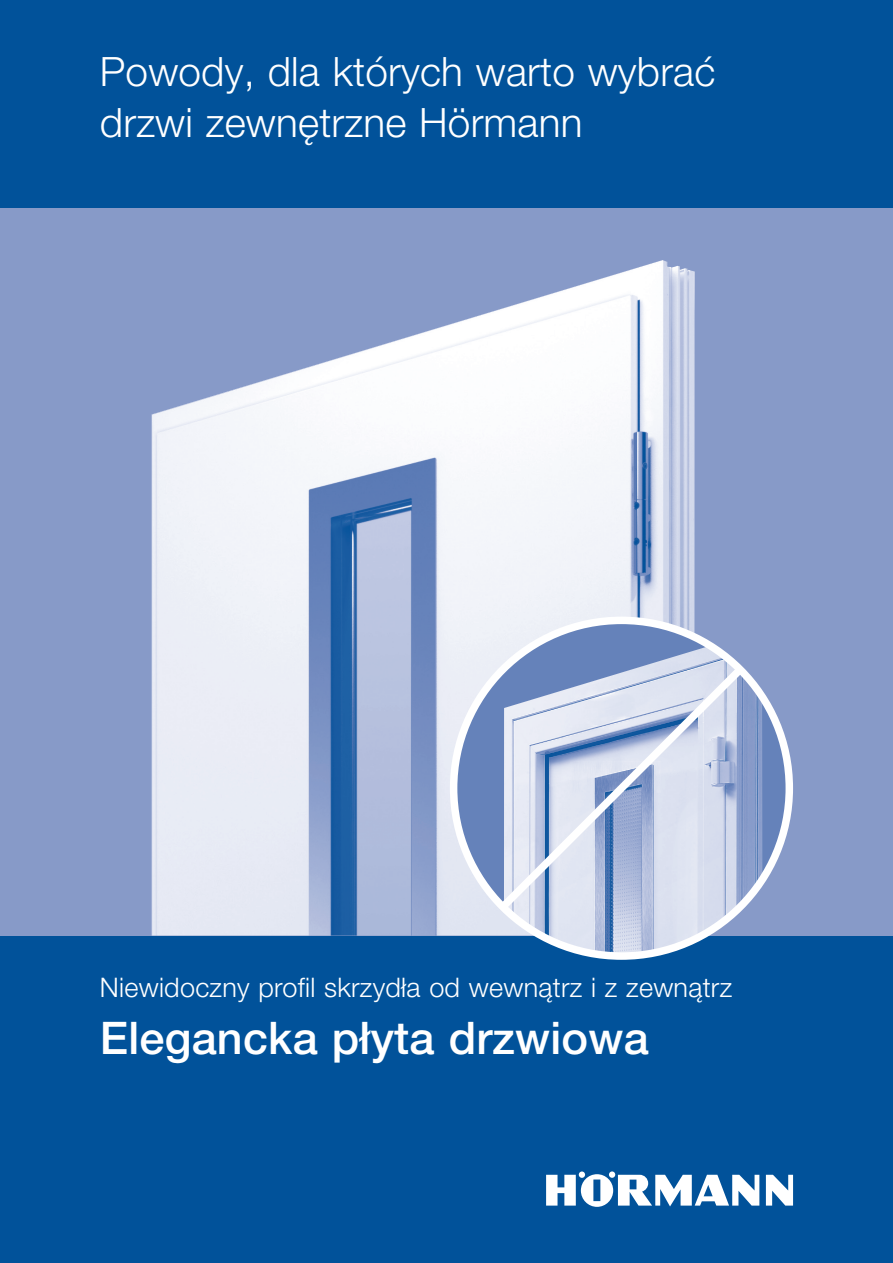
<style>
.page{position:relative;width:893px;height:1263px;background:#01529a}
.page>*{position:absolute;margin:0;border:0;box-sizing:border-box;transform-origin:0 0}
.t1{font:500 45px "Hoermann Helvetica Neue";letter-spacing:.005em;color:#fff}
.t2{font:300 40.5px/51px "Hoermann Helvetica Neue";letter-spacing:.005em;color:#fff}
.t3{font:300 27px "Hoermann Helvetica Neue";letter-spacing:.01em;color:#fff}
</style>
<div class="page">
<div style="left:0;top:208px;width:893px;height:727px;background:#879ac8"></div>
<img style="left:152px;top:260px;width:543px;height:675px">
<svg style="left:766px;top:1175px;width:27px;height:30px"></svg>
<svg style="left:546px;top:1171px;width:213px;height:36px"></svg>
<div style="left:454px;top:620px;width:335px;height:336px;background:#6582ba;border-radius:50%"></div>
<img style="left:504px;top:646px;width:258px;height:310px">
<div style="left:450px;top:617px;width:343px;height:343px;border:8px solid #fff;border-radius:50%"></div>
<svg style="left:494px;top:660px;width:255px;height:256px;background:#bdc9e2"></svg>
<p class="t2" style="left:100px;top:44px;width:617px">Powody, dla których warto wybrać drzwi zewnętrzne Hörmann</p>
<p class="t3" style="left:100px;top:969px;width:634px">Niewidoczny profil skrzydła od wewnątrz i z zewnątrz</p>
<p class="t1" style="left:100px;top:1007px;width:550px">Elegancka płyta drzwiowa</p>
</div>
